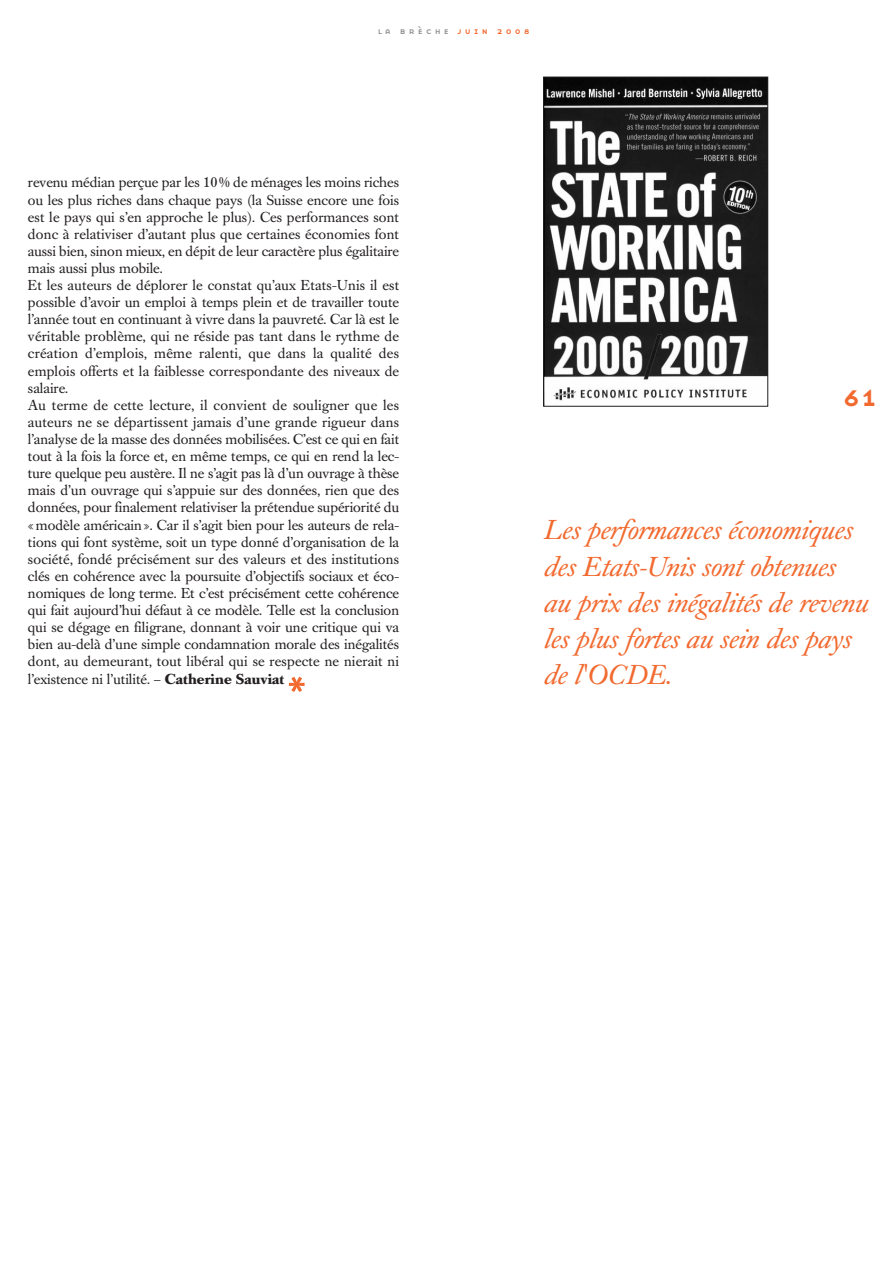
<style>
.page{position:relative;width:892px;height:1262px;background:#fff}
.page>*{position:absolute;margin:0;border:0;box-sizing:border-box;transform-origin:0 0}
.t1{font:700 52.5px "Rotis Semi Sans";color:#f26a30}
.t2{font:30px "Base Nine Small Caps";color:#f26a30}
.t3{font:italic 27px/36px "Caslon Book BE";color:#f26a30}
.t4{font:14.25px/17.1px "Caslon Book BE";color:#231f20}
.t5{font:9px "Base Nine Small Caps";letter-spacing:.335em;color:#939598}
.s1{color:#f26a30}
.s2{font-weight:700}
</style>
<div class="page">
<svg style="left:543px;top:76px;width:226px;height:331px"></svg>
<p class="t5" style="left:378px;top:26px;width:153px">la brèche <span class="s1">juin 2008</span></p>
<p class="t4" style="left:28px;top:175px;width:373px">revenu médian perçue par les 10% de ménages les moins riches ou les plus riches dans chaque pays (la Suisse encore une fois est le pays qui s’en approche le plus). Ces performances sont donc à relativiser d’autant plus que certaines économies font aussi bien, sinon mieux, en dépit de leur caractère plus égalitaire mais aussi plus mobile.<br>Et les auteurs de déplorer le constat qu’aux Etats-Unis il est possible d’avoir un emploi à temps plein et de travailler toute l’année tout en continuant à vivre dans la pauvreté. Car là est le véritable problème, qui ne réside pas tant dans le rythme de création d’emplois, même ralenti, que dans la qualité des emplois offerts et la faiblesse correspondante des niveaux de salaire.<br>Au terme de cette lecture, il convient de souligner que les auteurs ne se départissent jamais d’une grande rigueur dans l’analyse de la masse des données mobilisées. C’est ce qui en fait tout à la fois la force et, en même temps, ce qui en rend la lec&shy;ture quelque peu austère. Il ne s’agit pas là d’un ouvrage à thèse mais d’un ouvrage qui s’appuie sur des données, rien que des données, pour finalement relativiser la prétendue supériorité du «modèle américain». Car il s’agit bien pour les auteurs de rela&shy;tions qui font système, soit un type donné d’organisation de la société, fondé précisément sur des valeurs et des institutions clés en cohérence avec la poursuite d’objectifs sociaux et éco&shy;nomiques de long terme. Et c’est précisément cette cohérence qui fait aujourd’hui défaut à ce modèle. Telle est la conclusion qui se dégage en filigrane, donnant à voir une critique qui va bien au-delà d’une simple condamnation morale des inégalités dont, au demeurant, tout libéral qui se respecte ne nierait ni l’existence ni l’utilité. – <span class="s2">Catherine Sauviat</span></p>
<h1 class="t1" style="left:288px;top:677px;width:18px">*</h1>
<h2 class="t2" style="left:841px;top:378px;width:40px">61</h2>
<h3 class="t3" style="left:544px;top:515px;width:325px">Les performances économiques des Etats-Unis sont obtenues au prix des inégalités de revenu les plus fortes au sein des pays de l'OCDE.</h3>
</div>
